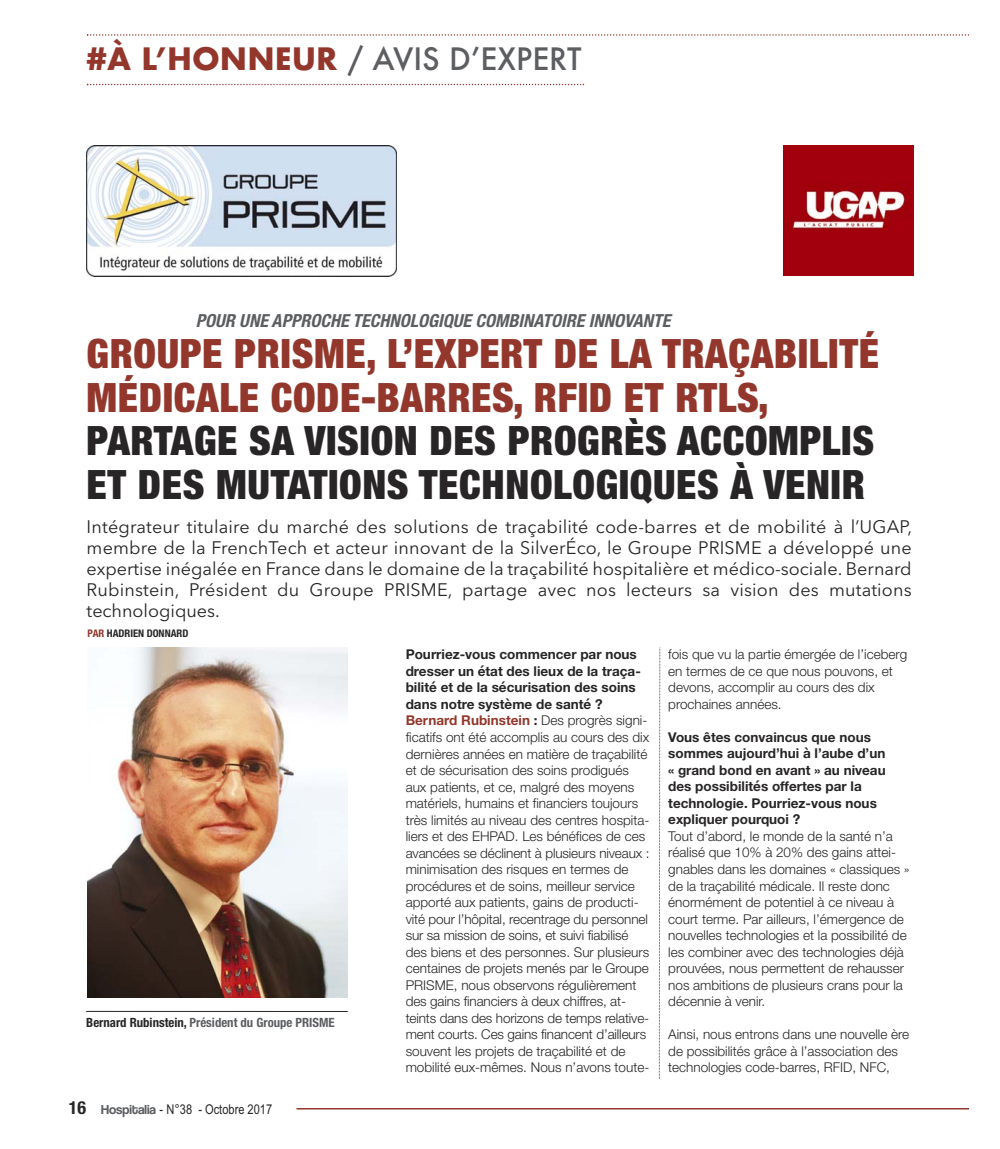
<style>
.page{position:relative;width:1000px;height:1149px;background:#fff}
.page>*{position:absolute;margin:0;border:0;box-sizing:border-box;transform-origin:0 0}
.t1{font:900 condensed 40.5px/43.5px "Helvetica Neue";letter-spacing:.015em;color:#272526}
.t2{font:900 condensed 40.5px/43.5px "Helvetica Neue";letter-spacing:.015em;color:#93372c}
.t3{font:500 30px "Futura";color:#5c5e61}
.t4{font:18px/21px "Avenir Next";letter-spacing:.01em;color:#272526;text-align:justify}
.t5{font:italic 700 condensed 18px "Helvetica Neue";color:#5c5e61}
.t6{font:300 13.5px/16.5px "Helvetica Neue";color:#272526}
.t7{font:700 13.5px/16.5px "Helvetica Neue";color:#272526}
.t8{font:13.5px "Arial Narrow";color:#272526}
.t9{font:700 condensed 12.75px "Helvetica Neue";color:#5c5e61}
.t10{font:700 condensed 10.5px "Helvetica Neue";color:#272526}
.s1{font-weight:700;color:#93372c}
.s2{color:#93372c}
.s3{color:#272526}
.s4{font-family:"Helvetica Neue";font-weight:700;font-stretch:condensed;font-size:18px}
.s5{font-family:"Coolvetica Rg";color:#5c5e61}
.s6{font-weight:700}
</style>
<div class="page">
<svg style="left:87px;top:84px;width:497px;height:1px"></svg>
<svg style="left:87px;top:34px;width:879px;height:2px"></svg>
<hr style="left:296px;top:1107px;width:671px;height:2px;background:#93372c">
<svg style="left:658px;top:647px;width:2px;height:431px"></svg>
<img style="left:87px;top:145px;width:309px;height:132px">
<img style="left:783px;top:145px;width:130px;height:130px">
<img style="left:88px;top:647px;width:259px;height:350px">
<hr style="left:86px;top:1010px;width:262px;height:1px;background:#272526">
<h2 class="t3" style="left:87px;top:42px;width:496px"><span class="s1">#À L’HONNEUR</span> / AVIS D’EXPERT</h2>
<h3 class="t5" style="left:196px;top:310px;width:478px">POUR UNE APPROCHE TECHNOLOGIQUE COMBINATOIRE INNOVANTE</h3>
<h1 class="t2" style="left:87px;top:332px;width:793px">GROUPE PRISME, L’EXPERT DE LA TRAÇABILITÉ<br>MÉDICALE CODE-BARRES, RFID ET RTLS,</h1>
<h1 class="t1" style="left:87px;top:419px;width:788px">PARTAGE SA VISION DES PROGRÈS ACCOMPLIS<br>ET DES MUTATIONS TECHNOLOGIQUES À VENIR</h1>
<p class="t4" style="left:87px;top:517px;width:827px">Intégrateur titulaire du marché des solutions de traçabilité code-barres et de mobilité à l’UGAP, membre de la FrenchTech et acteur innovant de la SilverÉco, le Groupe PRISME a développé une expertise inégalée en France dans le domaine de la traçabilité hospitalière et médico-sociale. Bernard Rubinstein, Président du Groupe PRISME, partage avec nos lecteurs sa vision des mutations technologiques.</p>
<p class="t10" style="left:88px;top:627px;width:102px"><span class="s2">PAR</span> HADRIEN DONNARD</p>
<p class="t9" style="left:86px;top:1014px;width:250px"><span class="s3">Bernard Rubinstein,</span> Président du Groupe PRISME</p>
<p class="t8" style="left:69px;top:1100px;width:205px"><span class="s4">16</span> <span class="s5">Hospitalia</span> - N°38 - Octobre 2017</p>
<p class="t6" style="left:405px;top:647px;width:245px"><span class="s6">Pourriez-vous commencer par nous dresser un état des lieux de la traça&shy;bilité et de la sécurisation des soins dans notre système de santé ?<br></span><span class="s1">Bernard Rubinstein</span> <span class="s6">:</span> Des progrès signi&shy;ficatifs ont été accomplis au cours des dix dernières années en matière de traçabilité et de sécurisation des soins prodigués aux patients, et ce, malgré des moyens matériels, humains et financiers toujours très limités au niveau des centres hospita&shy;liers et des EHPAD. Les bénéfices de ces avancées se déclinent à plusieurs niveaux : minimisation des risques en termes de procédures et de soins, meilleur service apporté aux patients, gains de producti&shy;vité pour l’hôpital, recentrage du personnel sur sa mission de soins, et suivi fiabilisé des biens et des personnes. Sur plusieurs centaines de projets menés par le Groupe PRISME, nous observons régulièrement des gains financiers à deux chiffres, at&shy;teints dans des horizons de temps relative&shy;ment courts. Ces gains financent d’ailleurs souvent les projets de traçabilité et de mobilité eux-mêmes. Nous n’avons toute-</p>
<p class="t6" style="left:668px;top:647px;width:240px">fois que vu la partie émergée de l’iceberg en termes de ce que nous pouvons, et devons, accomplir au cours des dix prochaines années.</p>
<p class="t7" style="left:668px;top:729px;width:219px">Vous êtes convaincus que nous sommes aujourd’hui à l’aube d’un « grand bond en avant » au niveau des possibilités offertes par la technologie. Pourriez-vous nous expliquer pourquoi ?</p>
<p class="t6" style="left:668px;top:828px;width:243px">Tout d’abord, le monde de la santé n’a réalisé que 10% à 20% des gains attei&shy;gnables dans les domaines « classiques » de la traçabilité médicale. Il reste donc énormément de potentiel à ce niveau à court terme. Par ailleurs, l’émergence de nouvelles technologies et la possibilité de les combiner avec des technologies déjà prouvées, nous permettent de rehausser nos ambitions de plusieurs crans pour la décennie à venir.</p>
<p class="t6" style="left:668px;top:1026px;width:242px">Ainsi, nous entrons dans une nouvelle ère de possibilités grâce à l’association des technologies code-barres, RFID, NFC,</p>
</div>
